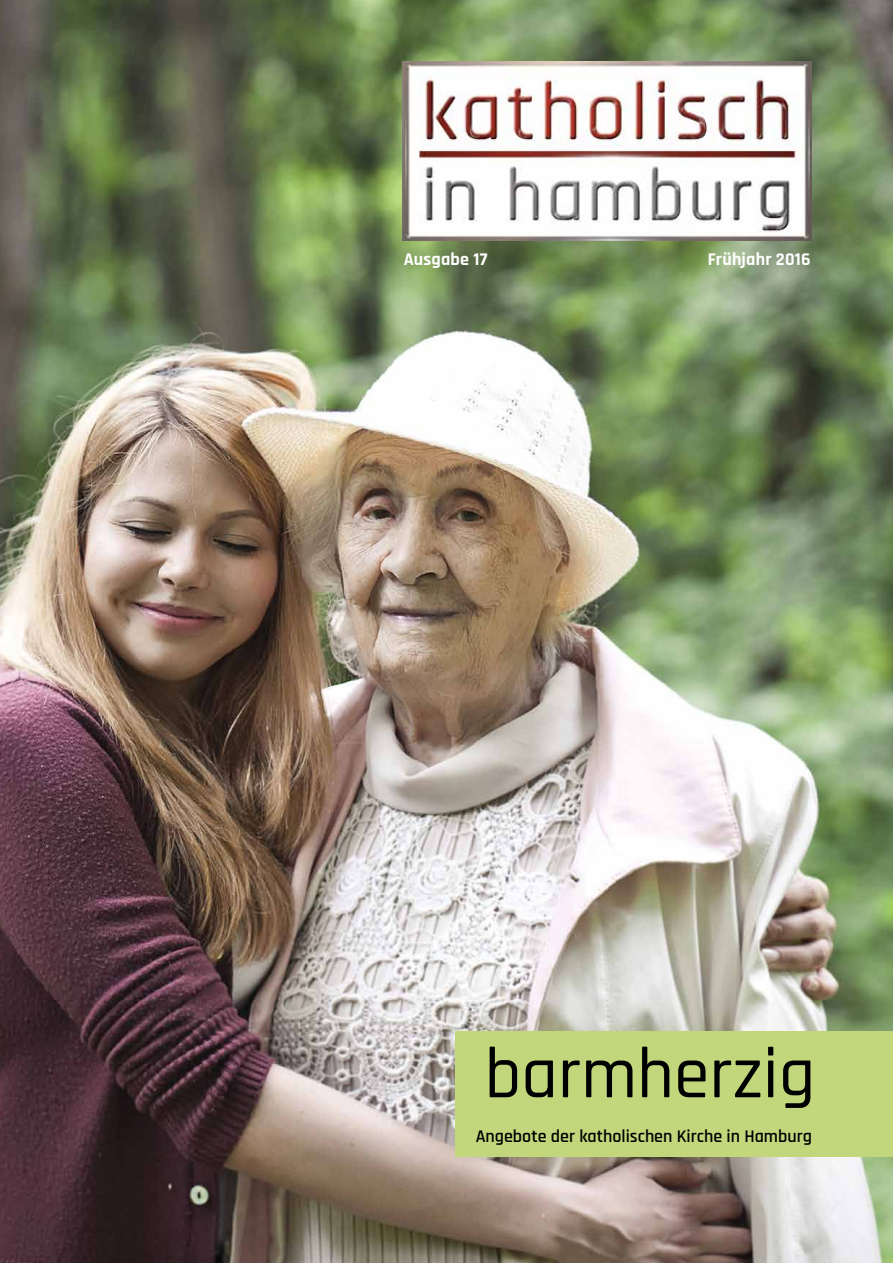
<style>
.page{position:relative;width:893px;height:1263px;background:#fff}
.page>*{position:absolute;margin:0;border:0;box-sizing:border-box;transform-origin:0 0}
.t1{font:500 72px "Rajdhani";color:#000}
.t2{font:600 18px "Rajdhani";color:#000}
.t3{font:700 18px "Rajdhani";letter-spacing:.01em;color:#fff}
</style>
<div class="page">
<img style="left:0;top:0;width:893px;height:1263px">
<img style="left:403px;top:61px;width:409px;height:180px">
<div style="left:455px;top:1031px;width:438px;height:126px;background:#c2d67b"></div>
<p class="t3" style="left:404px;top:249px;width:85px">Ausgabe 17</p>
<p class="t3" style="left:708px;top:249px;width:104px">Frühjahr 2016</p>
<h1 class="t1" style="left:485px;top:1032px;width:332px">barmherzig</h1>
<p class="t2" style="left:476px;top:1126px;width:338px">Angebote der katholischen Kirche in Hamburg</p>
</div>
